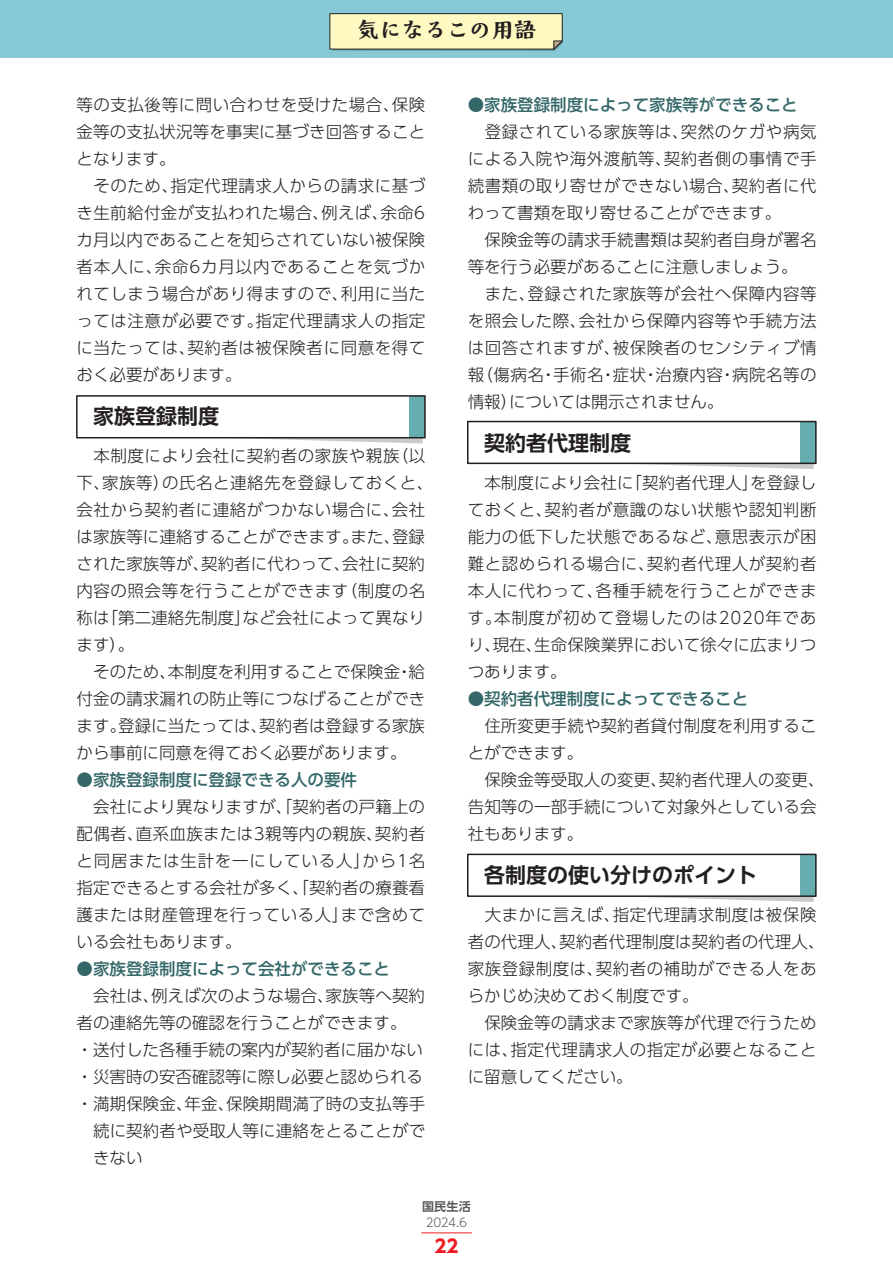
<style>
.page{position:relative;width:893px;height:1263px;background:#fff}
.page>*{position:absolute;margin:0;border:0;box-sizing:border-box;transform-origin:0 0}
.t1{font:700 22.5px "Moaria Std";color:#231f20}
.t2{font:700 21px "UD Shin Go Pro De";color:#231f20}
.t3{font:700 18px "UD Shin Go Pro";color:#ee1d23}
.t4{font:300 16.5px/27px "UD Shin Go Pro";letter-spacing:.005em;color:#231f20}
.t5{font:300 16.5px/27px "UD Shin Go Pro";letter-spacing:.03em;color:#231f20}
.t6{font:500 16.5px "UD Shin Go Pro";color:#346768}
.t7{font:300 12px "UD Shin Go Pro";color:#57585a}
.t8{font:700 12px "UD Shin Go Pro De";color:#57585a}
</style>
<div class="page">
<div style="left:0;top:0;width:893px;height:58px;background:#87c9d4"></div>
<svg style="left:329px;top:13px;width:234px;height:38px;background:#eae8b6"></svg>
<svg style="left:77px;top:438px;width:346px;height:5px"></svg>
<div style="left:410px;top:396px;width:15px;height:42px;background:#65adae"></div>
<div style="left:76px;top:395px;width:350px;height:43px;border:2px solid #231f20"></div>
<svg style="left:468px;top:464px;width:346px;height:5px"></svg>
<div style="left:801px;top:421px;width:15px;height:42px;background:#65adae"></div>
<div style="left:467px;top:421px;width:350px;height:43px;border:2px solid #231f20"></div>
<svg style="left:647px;top:897px;width:167px;height:5px"></svg>
<div style="left:801px;top:854px;width:15px;height:42px;background:#65adae"></div>
<div style="left:467px;top:854px;width:350px;height:43px;border:2px solid #231f20"></div>
<hr style="left:421px;top:1232px;width:51px;height:1px;background:#ee1d23">
<h1 class="t1" style="left:357px;top:14px;width:181px">気になるこの用語</h1>
<p class="t5" style="left:77px;top:90px;width:350px">等の支払後等に問い合わせを受けた場合、保険金等の支払状況等を事実に基づき回答することとなります。<br>　そのため、指定代理請求人からの請求に基づき生前給付金が支払われた場合、例えば、余命6カ月以内であることを知らされていない被保険者本人に、余命6カ月以内であることを気づかれてしまう場合があり得ますので、利用に当たっては注意が必要です。指定代理請求人の指定に当たっては、契約者は被保険者に同意を得ておく必要があります。</p>
<p class="t2" style="left:93px;top:399px;width:127px">家族登録制度</p>
<p class="t4" style="left:77px;top:441px;width:358px">　本制度により会社に契約者の家族や親族（以下、家族等）の氏名と連絡先を登録しておくと、会社から契約者に連絡がつかない場合に、会社は家族等に連絡することができます。また、登録された家族等が、契約者に代わって、会社に契約内容の照会等を行うことができます（制度の名称は「第二連絡先制度」など会社によって異なります）。<br>　そのため、本制度を利用することで保険金・給付金の請求漏れの防止等につなげることができます。登録に当たっては、契約者は登録する家族から事前に同意を得ておく必要があります。</p>
<p class="t6" style="left:77px;top:766px;width:282px">●家族登録制度に登録できる人の要件</p>
<p class="t4" style="left:77px;top:792px;width:350px;text-align:justify">　会社により異なりますが、「契約者の戸籍上の配偶者、直系血族または3親等内の親族、契約者と同居または生計を一にしている人」から1名指定できるとする会社が多く、「契約者の療養看護または財産管理を行っている人」まで含めている会社もあります。</p>
<p class="t6" style="left:77px;top:955px;width:315px">●家族登録制度によって会社ができること</p>
<p class="t4" style="left:77px;top:981px;width:350px">　会社は、例えば次のような場合、家族等へ契約</p>
<p class="t4" style="left:77px;top:1008px;width:331px">者の連絡先等の確認を行うことができます。</p>
<p class="t4" style="left:77px;top:1035px;width:348px">・送付した各種手続の案内が契約者に届かない</p>
<p class="t4" style="left:77px;top:1062px;width:348px">・災害時の安否確認等に際し必要と認められる</p>
<p class="t4" style="left:77px;top:1089px;width:350px">・満期保険金、年金、保険期間満了時の支払等手</p>
<p class="t4" style="left:93px;top:1116px;width:334px">続に契約者や受取人等に連絡をとることがで</p>
<p class="t4" style="left:93px;top:1143px;width:51px">きない</p>
<p class="t6" style="left:468px;top:91px;width:331px">●家族登録制度によって家族等ができること</p>
<p class="t5" style="left:468px;top:117px;width:350px">　登録されている家族等は、突然のケガや病気による入院や海外渡航等、契約者側の事情で手続書類の取り寄せができない場合、契約者に代わって書類を取り寄せることができます。<br>　保険金等の請求手続書類は契約者自身が署名等を行う必要があることに注意しましょう。　また、登録された家族等が会社へ保障内容等を照会した際、会社から保障内容等や手続方法は回答されますが、被保険者のセンシティブ情報（傷病名・手術名・症状・治療内容・病院名等の情報）については開示されません。</p>
<p class="t2" style="left:484px;top:426px;width:148px">契約者代理制度</p>
<p class="t4" style="left:468px;top:468px;width:350px;text-align:justify">　本制度により会社に「契約者代理人」を登録しておくと、契約者が意識のない状態や認知判断能力の低下した状態であるなど、意思表示が困難と認められる場合に、契約者代理人が契約者本人に代わって、各種手続を行うことができます。本制度が初めて登場したのは2020年であり、現在、生命保険業界において徐々に広まりつつあります。</p>
<p class="t6" style="left:468px;top:685px;width:282px">●契約者代理制度によってできること</p>
<p class="t4" style="left:468px;top:711px;width:358px">　住所変更手続や契約者貸付制度を利用することができます。<br>　保険金等受取人の変更、契約者代理人の変更、告知等の一部手続について対象外としている会社もあります。</p>
<p class="t2" style="left:484px;top:858px;width:274px">各制度の使い分けのポイント</p>
<p class="t4" style="left:468px;top:900px;width:358px">　大まかに言えば、指定代理請求制度は被保険者の代理人、契約者代理制度は契約者の代理人、家族登録制度は、契約者の補助ができる人をあらかじめ決めておく制度です。<br>　保険金等の請求まで家族等が代理で行うためには、指定代理請求人の指定が必要となることに留意してください。</p>
<p class="t8" style="left:422px;top:1197px;width:50px">国民生活</p>
<p class="t7" style="left:426px;top:1213px;width:43px">2024.6</p>
<p class="t3" style="left:434px;top:1232px;width:26px">22</p>
</div>
